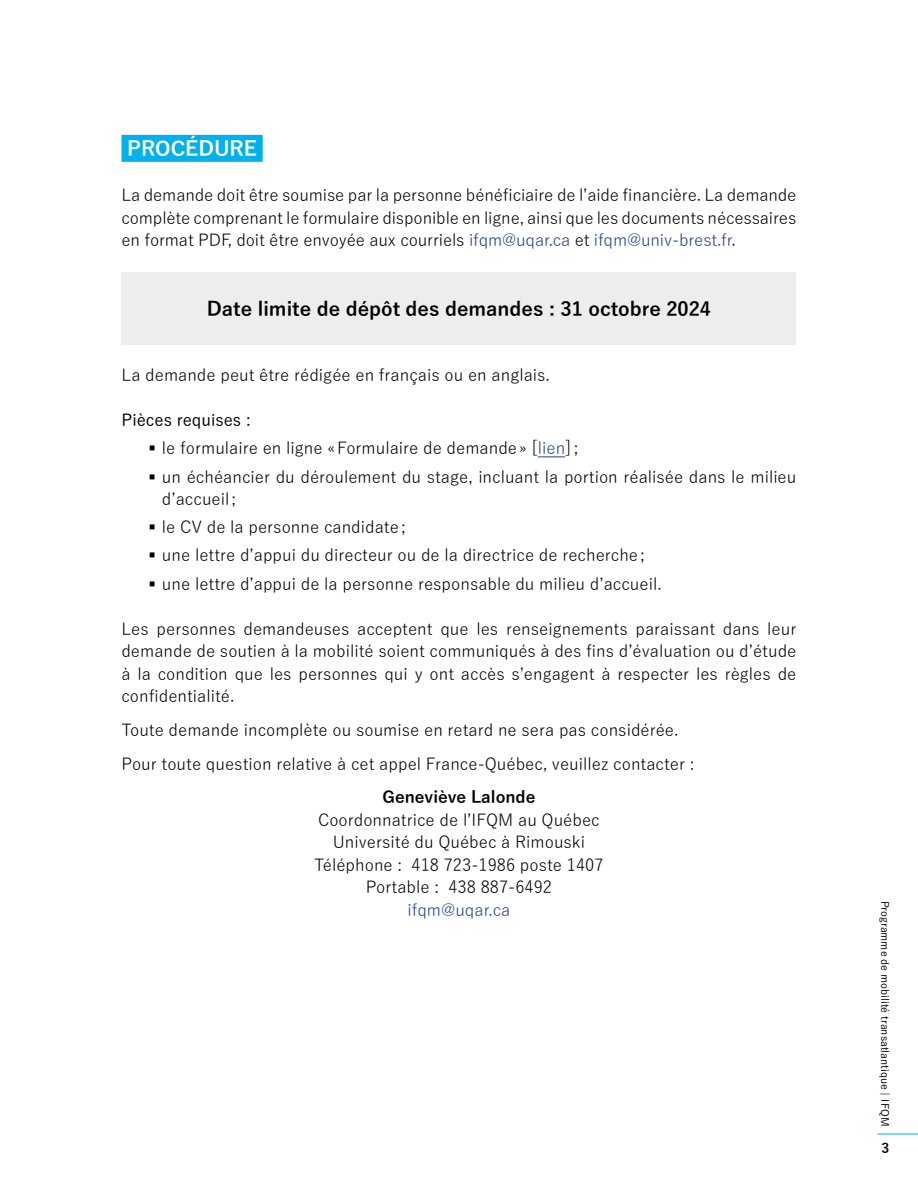
<style>
.page{position:relative;width:918px;height:1188px;background:#fff}
.page>*{position:absolute;margin:0;border:0;box-sizing:border-box;transform-origin:0 0}
.t1{font:700 20.25px "Yu Gothic";color:#fff}
.t2{font:700 19.5px "Yu Gothic";color:#000}
.t3{font:16.5px/22.5px "Yu Gothic";color:#000}
.t4{font:700 16.5px "Yu Gothic";color:#000}
.t5{font:16.5px "Yu Gothic";color:#244286}
.t6{font:700 13.5px "Yu Gothic";color:#000}
.t7{font:500 10.5px "Yu Gothic";color:#000}
.s1{color:#244286}
.s2{font-weight:500}
</style>
<div class="page">
<div style="left:122px;top:135px;width:141px;height:27px;background:#00b1eb"></div>
<svg style="left:538px;top:456px;width:27px;height:1px"></svg>
<div style="left:122px;top:272px;width:674px;height:72px;background:#ededed"></div>
<hr style="left:878px;top:1134px;width:40px;height:1px;background:#00b1eb">
<p class="t1" style="left:127px;top:138px;width:131px">PROCÉDURE</p>
<p class="t3" style="left:122px;top:182px;width:676px;text-align:justify">La demande doit être soumise par la personne bénéficiaire de l’aide financière. La demande complète comprenant le formulaire disponible en ligne, ainsi que les documents nécessaires en format PDF, doit être envoyée aux courriels <span class="s1">ifqm@uqar.ca</span> et <span class="s1">ifqm@univ-brest.fr</span>.</p>
<p class="t2" style="left:207px;top:298px;width:506px">Date limite de dépôt des demandes : 31 octobre 2024</p>
<p class="t3" style="left:122px;top:362px;width:430px">La demande peut être rédigée en français ou en anglais.</p>
<p class="t3" style="left:162px;top:404px;width:636px;line-height:28.2px;text-indent:-40px"><span class="s2">Pièces requises :<br></span>le formulaire en ligne «Formulaire de demande» [<span class="s1">lien</span>];<br>un échéancier du déroulement du stage, incluant la portion réalisée dans le milieu</p>
<p class="t3" style="left:162px;top:483px;width:501px;line-height:28.2px">d’accueil;<br>le CV de la personne candidate;<br>une lettre d’appui du directeur ou de la directrice de recherche; une lettre d’appui de la personne responsable du milieu d’accueil.</p>
<p class="t3" style="left:121px;top:615px;width:676px;text-align:justify">Les personnes demandeuses acceptent que les renseignements paraissant dans leur demande de soutien à la mobilité soient communiqués à des fins d’évaluation ou d’étude à la condition que les personnes qui y ont accès s’engagent à respecter les règles de confidentialité.</p>
<p class="t3" style="left:121px;top:711px;width:575px;line-height:33.8px">Toute demande incomplète ou soumise en retard ne sera pas considérée.<br>Pour toute question relative à cet appel France-Québec, veuillez contacter :</p>
<p class="t4" style="left:382px;top:788px;width:155px">Geneviève Lalonde</p>
<p class="t3" style="left:314px;top:806px;width:291px;text-align:center">Coordonnatrice de l’IFQM au Québec<br>Université du Québec à Rimouski<br>Téléphone : 418 723-1986 poste 1407<br>Portable : 438 887-6492</p>
<p class="t5" style="left:407px;top:895px;width:105px">ifqm@uqar.ca</p>
<p class="t7" style="left:895px;top:901px;width:227px;rotate:90deg">Programme de mobilité transatlantique | IFQM</p>
<p class="t6" style="left:881px;top:1141px;width:9px">3</p>
</div>
